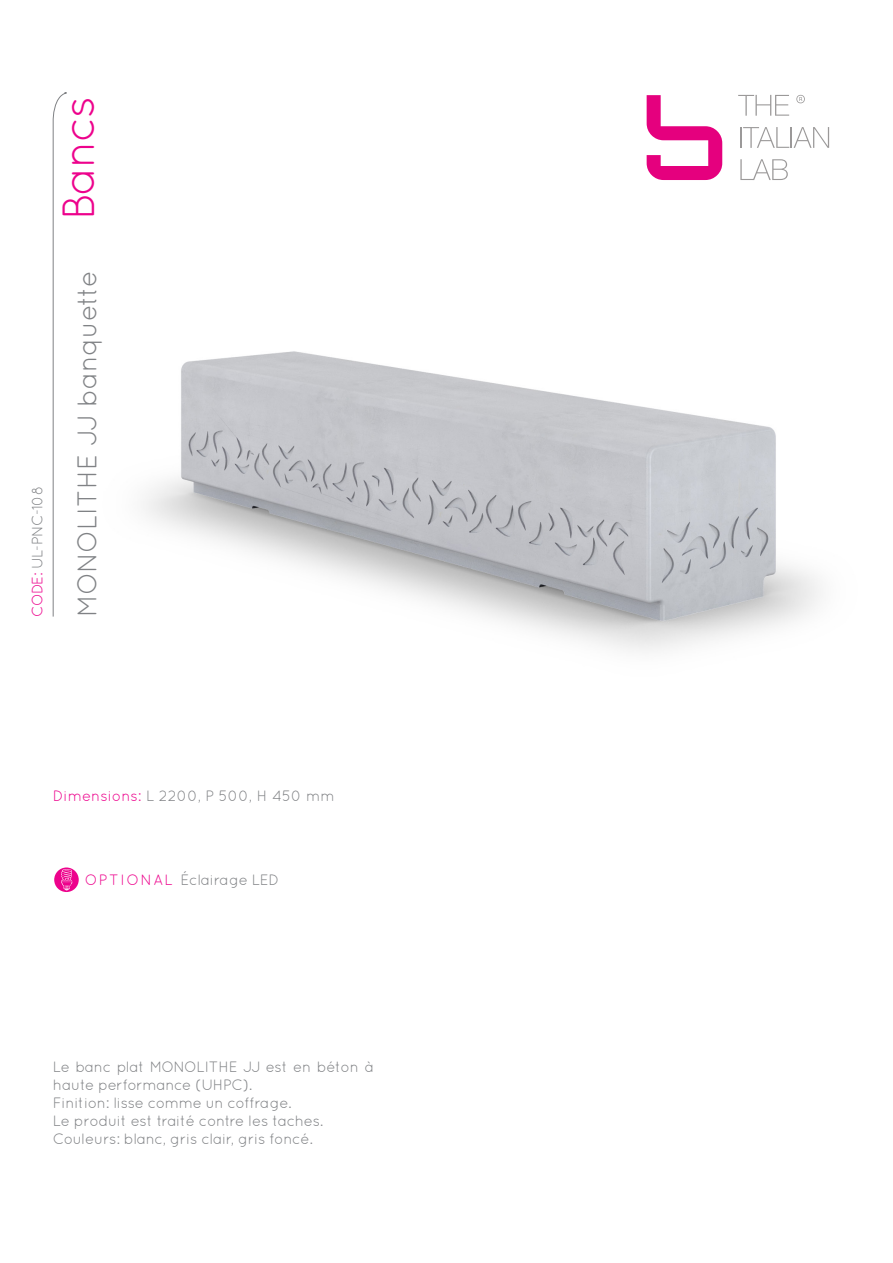
<style>
.page{position:relative;width:893px;height:1263px;background:#fff}
.page>*{position:absolute;margin:0;border:0;box-sizing:border-box;transform-origin:0 0}
.t1{font:45px "Quicksand";letter-spacing:-.03em;color:#ed028c}
.t2{font:27px "Quicksand";letter-spacing:-.005em;color:#808285}
.t3{font:15px/18px "Quicksand";letter-spacing:-.02em;color:#808285}
.t4{font:15px "Quicksand";color:#808285}
.t5{font:15px "Quicksand";letter-spacing:-.04em;color:#808285}
.s1{color:#ed028c}
</style>
<div class="page">
<img style="left:143px;top:351px;width:678px;height:300px">
<svg style="left:738px;top:95px;width:51px;height:21px"></svg>
<hr style="left:740px;top:127px;width:2px;height:21px;background:#9b9999">
<svg style="left:743px;top:127px;width:86px;height:21px"></svg>
<svg style="left:740px;top:159px;width:48px;height:21px"></svg>
<svg style="left:647px;top:95px;width:75px;height:85px"></svg>
<svg style="left:796px;top:95px;width:9px;height:8px"></svg>
<svg style="left:52px;top:92px;width:15px;height:525px"></svg>
<svg style="left:54px;top:867px;width:25px;height:25px"></svg>
<svg style="left:61px;top:869px;width:11px;height:21px"></svg>
<p class="t1" style="left:53px;top:220px;width:126px;rotate:-90deg">Bancs</p>
<p class="t5" style="left:29px;top:617px;width:132px;rotate:-90deg"><span class="s1">CODE:</span> UL-PNC-108</p>
<p class="t2" style="left:71px;top:617px;width:347px;rotate:-90deg">MONOLITHE JJ banquette</p>
<p class="t4" style="left:53px;top:787px;width:283px"><span class="s1">Dimensions:</span> L 2200, P 500, H 450 mm</p>
<p class="t3" style="left:85px;top:871px;width:196px"><span class="s1">OPTIONAL</span> Éclairage LED</p>
<p class="t3" style="left:53px;top:1058px;width:322px">Le banc plat MONOLITHE JJ est en béton à haute performance (UHPC).</p>
<p class="t3" style="left:53px;top:1094px;width:240px">Finition: lisse comme un coffrage.</p>
<p class="t3" style="left:53px;top:1112px;width:272px">Le produit est traité contre les taches.</p>
<p class="t3" style="left:53px;top:1130px;width:261px">Couleurs: blanc, gris clair, gris foncé.</p>
</div>
